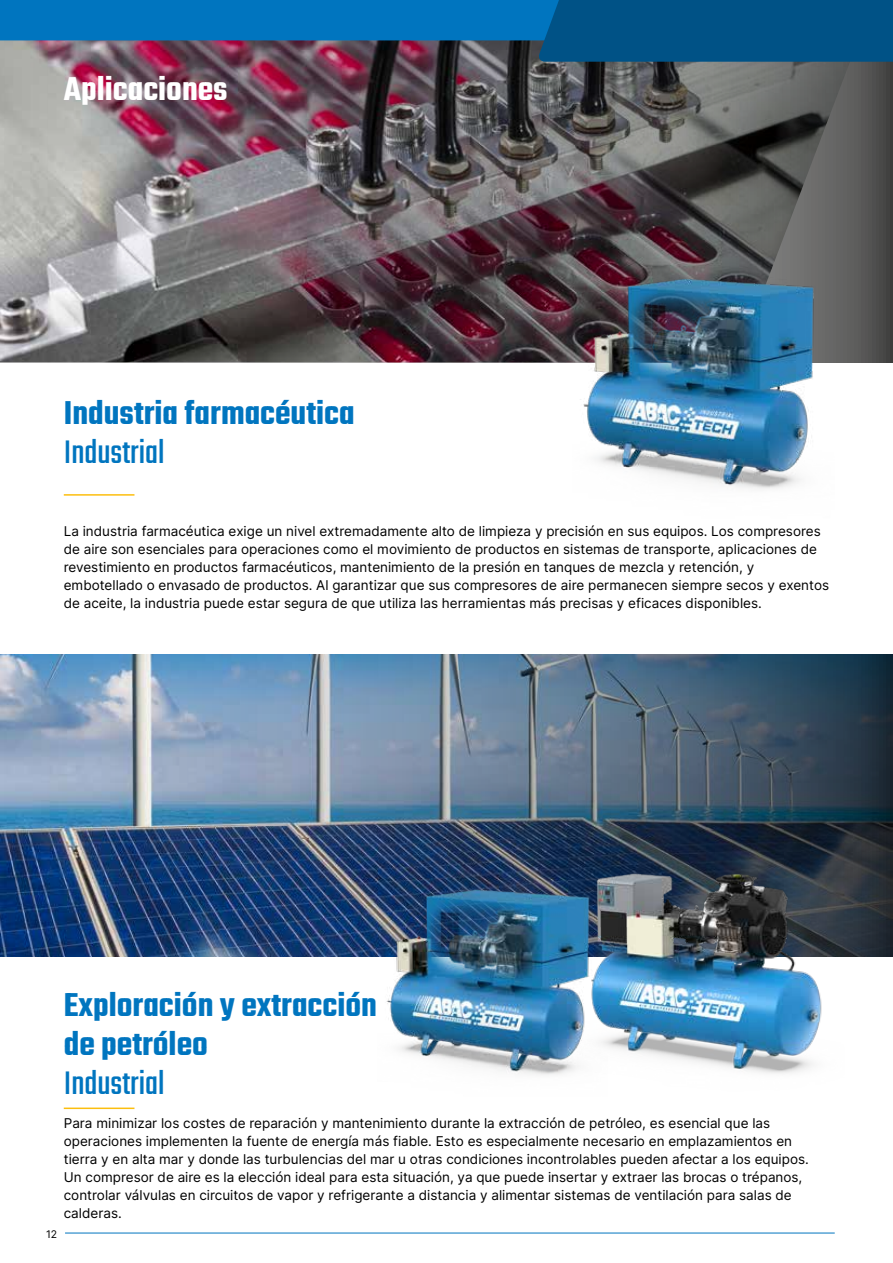
<style>
.page{position:relative;width:893px;height:1263px;background:#fff}
.page>*{position:absolute;margin:0;border:0;box-sizing:border-box;transform-origin:0 0}
.t1{font:600 36px/39px "Teko";color:#0075bf}
.t2{font:36px "Teko";color:#0075bf}
.t3{font:600 36px "Teko";color:#fff}
.t4{font:13.5px/18px "Inter";color:#000}
.t5{font:10.5px "Inter";color:#000}
</style>
<div class="page">
<img style="left:0;top:62px;width:893px;height:300px">
<img style="left:0;top:655px;width:893px;height:302px">
<hr style="left:65px;top:1233px;width:770px;height:1px;background:#0075bf">
<svg style="left:0;top:0;width:893px;height:62px;background:#175f94"></svg>
<hr style="left:64px;top:494px;width:70px;height:2px;background:#fcbe0e">
<hr style="left:64px;top:1107px;width:70px;height:2px;background:#fcbe0e">
<img style="left:577px;top:834px;width:267px;height:240px">
<img style="left:378px;top:867px;width:229px;height:208px">
<img style="left:573px;top:253px;width:261px;height:236px">
<h1 class="t3" style="left:64px;top:67px;width:165px">Aplicaciones</h1>
<h1 class="t1" style="left:64px;top:395px;width:292px">Industria farmacéutica</h1>
<h1 class="t2" style="left:64px;top:432px;width:102px">Industrial</h1>
<p class="t4" style="left:64px;top:522px;width:767px">La industria farmacéutica exige un nivel extremadamente alto de limpieza y precisión en sus equipos. Los compresores de aire son esenciales para operaciones como el movimiento de productos en sistemas de transporte, aplicaciones de revestimiento en productos farmacéuticos, mantenimiento de la presión en tanques de mezcla y retención, y embotellado o envasado de productos. Al garantizar que sus compresores de aire permanecen siempre secos y exentos de aceite, la industria puede estar segura de que utiliza las herramientas más precisas y eficaces disponibles.</p>
<h1 class="t1" style="left:64px;top:988px;width:315px">Exploración y extracción de petróleo</h1>
<h1 class="t2" style="left:64px;top:1063px;width:102px">Industrial</h1>
<p class="t4" style="left:64px;top:1114px;width:747px">Para minimizar los costes de reparación y mantenimiento durante la extracción de petróleo, es esencial que las operaciones implementen la fuente de energía más fiable. Esto es especialmente necesario en emplazamientos en tierra y en alta mar y donde las turbulencias del mar u otras condiciones incontrolables pueden afectar a los equipos.<br>Un compresor de aire es la elección ideal para esta situación, ya que puede insertar y extraer las brocas o trépanos, controlar válvulas en circuitos de vapor y refrigerante a distancia y alimentar sistemas de ventilación para salas de calderas.</p>
<p class="t5" style="left:46px;top:1227px;width:13px">12</p>
</div>
